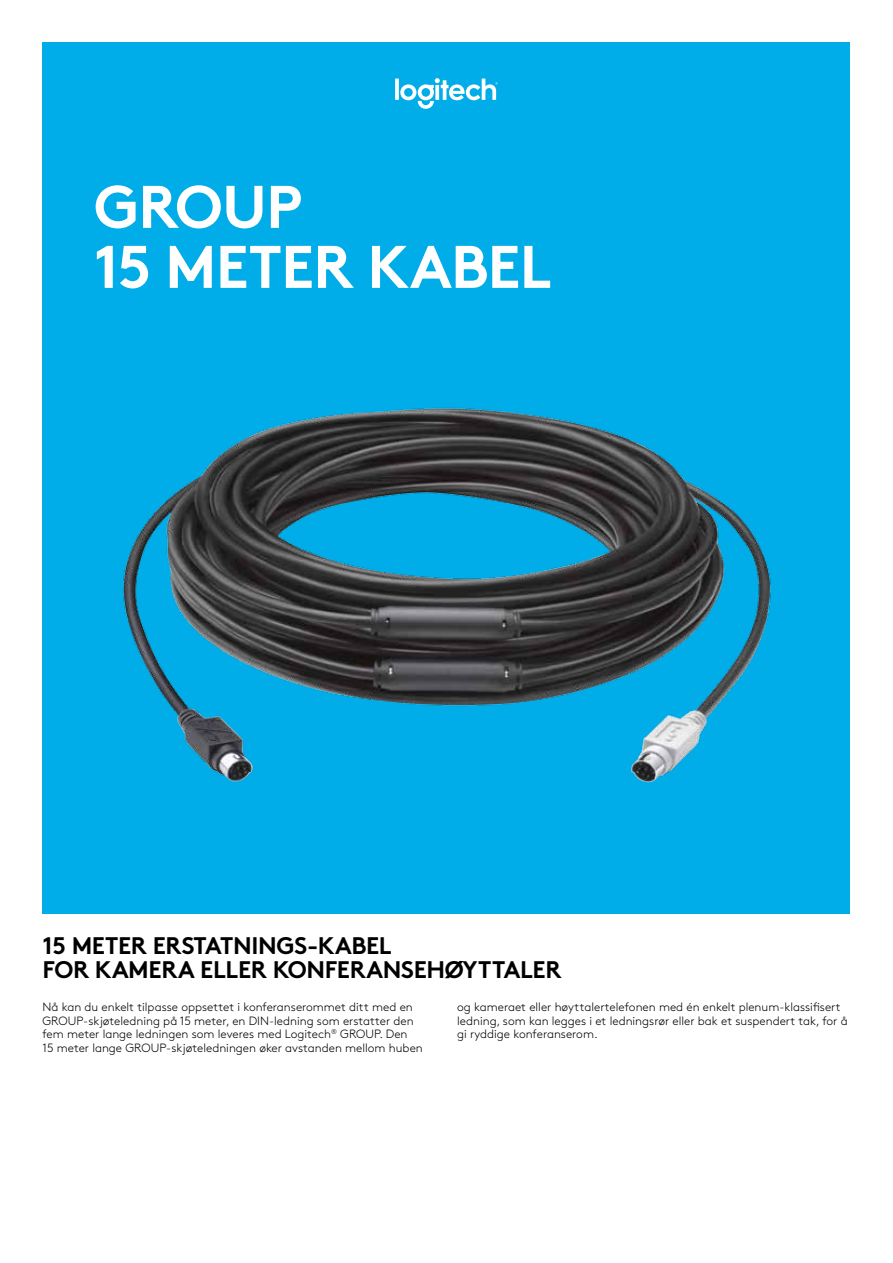
<style>
.page{position:relative;width:893px;height:1263px;background:#fff}
.page>*{position:absolute;margin:0;border:0;box-sizing:border-box;transform-origin:0 0}
.t1{font:700 60px/60px "Brown Pro";letter-spacing:-.015em;color:#fff}
.t2{font:700 24px/24px "Brown Pro";letter-spacing:-.015em;color:#000}
.t3{font:300 12px/13.5px "Brown Pro";color:#000}
</style>
<div class="page">
<div style="left:43px;top:43px;width:807px;height:871px;background:#00ade9"></div>
<img style="left:123px;top:407px;width:648px;height:376px">
<svg style="left:395px;top:78px;width:103px;height:31px"></svg>
<h1 class="t1" style="left:94px;top:171px;width:460px">GROUP<br>15 METER KABEL</h1>
<h2 class="t2" style="left:43px;top:931px;width:520px">15 METER ERSTATNINGS-KABEL<br>FOR KAMERA ELLER KONFERANSEHØYTTALER</h2>
<p class="t3" style="left:43px;top:999px;width:382px">Nå kan du enkelt tilpasse oppsettet i konferanserommet ditt med en GROUP-skjøteledning på 15 meter, en DIN-ledning som erstatter den fem meter lange ledningen som leveres med Logitech<sup>®</sup> GROUP. Den<br>15 meter lange GROUP-skjøteledningen øker avstanden mellom huben</p>
<p class="t3" style="left:457px;top:999px;width:392px">og kameraet eller høyttalertelefonen med én enkelt plenum-klassifisert ledning, som kan legges i et ledningsrør eller bak et suspendert tak, for å gi ryddige konferanserom.</p>
</div>
